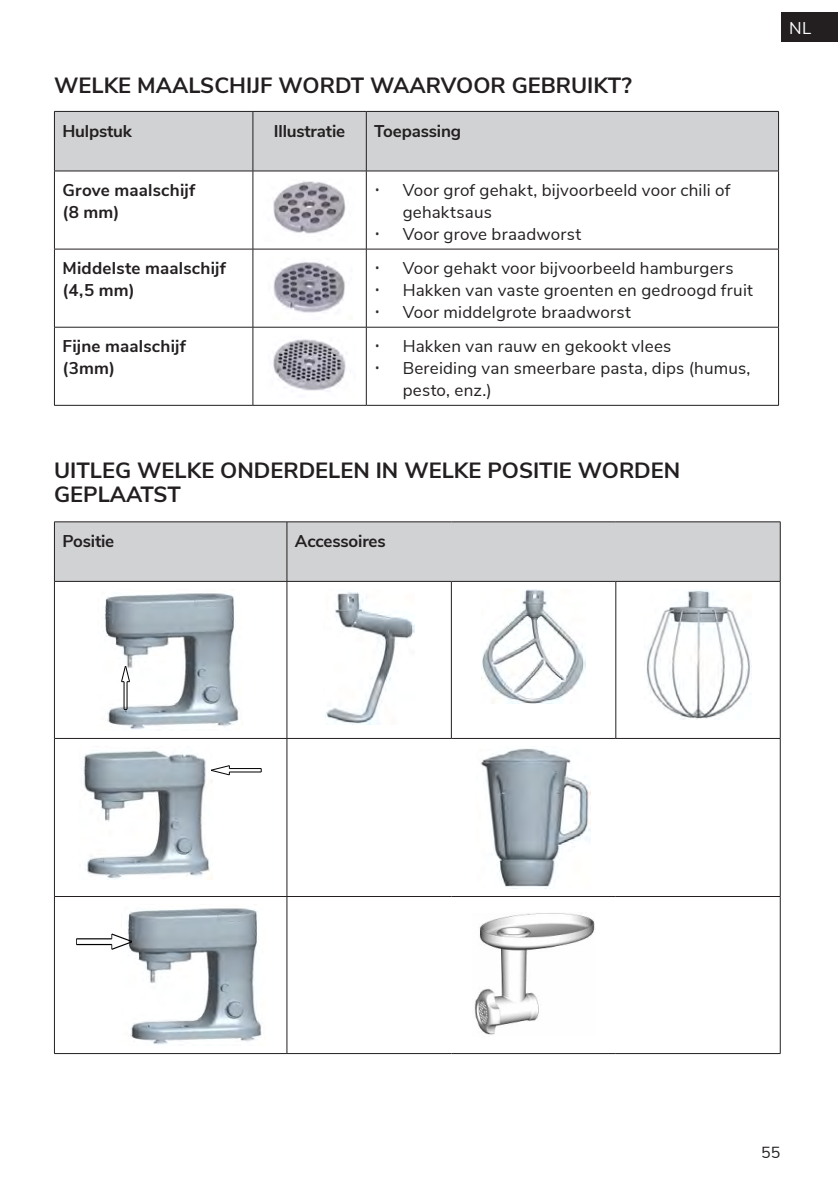
<style>
.page{position:relative;width:838px;height:1193px;background:#fff}
.page>*{position:absolute;margin:0;border:0;box-sizing:border-box;transform-origin:0 0}
.t1{font:700 22px/24px "Nunito Sans";color:#231f20}
.t2{font:17px/22px "Nunito Sans";letter-spacing:.01em;color:#231f20}
.t3{font:700 17px/22px "Nunito Sans";letter-spacing:.005em;color:#231f20}
.t4{font:17px "Nunito Sans";color:#fff}
.t5{font:16px "Nunito Sans";color:#231f20}
.s1{font-family:"Open Sans";font-weight:300;color:#312f30}
</style>
<div class="page">
<div style="left:781px;top:12px;width:57px;height:30px;background:#231f20"></div>
<div style="left:55px;top:112px;width:723px;height:59px;background:#d1d2d4"></div>
<hr style="left:54px;top:111px;width:199px;height:1px;background:#231f20">
<hr style="left:54px;top:112px;width:1px;height:59px;background:#231f20">
<hr style="left:253px;top:111px;width:113px;height:1px;background:#231f20">
<hr style="left:253px;top:112px;width:1px;height:59px;background:#231f20">
<hr style="left:366px;top:111px;width:413px;height:1px;background:#231f20">
<hr style="left:366px;top:112px;width:1px;height:59px;background:#231f20">
<hr style="left:778px;top:112px;width:1px;height:59px;background:#231f20">
<hr style="left:54px;top:171px;width:199px;height:1px;background:#231f20">
<hr style="left:54px;top:171px;width:1px;height:78px;background:#231f20">
<hr style="left:253px;top:171px;width:113px;height:1px;background:#231f20">
<hr style="left:253px;top:171px;width:1px;height:78px;background:#231f20">
<hr style="left:366px;top:171px;width:413px;height:1px;background:#231f20">
<hr style="left:366px;top:171px;width:1px;height:78px;background:#231f20">
<hr style="left:778px;top:171px;width:1px;height:78px;background:#231f20">
<hr style="left:54px;top:249px;width:199px;height:1px;background:#231f20">
<hr style="left:54px;top:249px;width:1px;height:78px;background:#231f20">
<hr style="left:253px;top:249px;width:113px;height:1px;background:#231f20">
<hr style="left:253px;top:249px;width:1px;height:78px;background:#231f20">
<hr style="left:366px;top:249px;width:413px;height:1px;background:#231f20">
<hr style="left:366px;top:249px;width:1px;height:78px;background:#231f20">
<hr style="left:778px;top:249px;width:1px;height:78px;background:#231f20">
<hr style="left:54px;top:327px;width:199px;height:1px;background:#231f20">
<hr style="left:54px;top:327px;width:1px;height:78px;background:#231f20">
<hr style="left:253px;top:327px;width:113px;height:1px;background:#231f20">
<hr style="left:253px;top:327px;width:1px;height:78px;background:#231f20">
<hr style="left:366px;top:327px;width:413px;height:1px;background:#231f20">
<hr style="left:366px;top:327px;width:1px;height:78px;background:#231f20">
<hr style="left:778px;top:327px;width:1px;height:78px;background:#231f20">
<hr style="left:54px;top:405px;width:199px;height:1px;background:#231f20">
<hr style="left:253px;top:405px;width:113px;height:1px;background:#231f20">
<hr style="left:366px;top:405px;width:413px;height:1px;background:#231f20">
<img style="left:273px;top:181px;width:73px;height:53px">
<img style="left:273px;top:262px;width:72px;height:51px">
<img style="left:273px;top:339px;width:73px;height:52px">
<div style="left:55px;top:522px;width:725px;height:59px;background:#d1d2d4"></div>
<hr style="left:54px;top:521px;width:233px;height:1px;background:#231f20">
<hr style="left:54px;top:522px;width:1px;height:59px;background:#231f20">
<hr style="left:287px;top:521px;width:164px;height:1px;background:#231f20">
<hr style="left:287px;top:522px;width:1px;height:59px;background:#231f20">
<hr style="left:451px;top:521px;width:165px;height:1px;background:#231f20">
<hr style="left:616px;top:521px;width:164px;height:1px;background:#231f20">
<hr style="left:780px;top:522px;width:1px;height:59px;background:#231f20">
<hr style="left:54px;top:581px;width:233px;height:1px;background:#231f20">
<hr style="left:54px;top:581px;width:1px;height:157px;background:#231f20">
<hr style="left:287px;top:581px;width:164px;height:1px;background:#231f20">
<hr style="left:287px;top:581px;width:1px;height:157px;background:#231f20">
<hr style="left:451px;top:581px;width:165px;height:1px;background:#231f20">
<hr style="left:451px;top:581px;width:1px;height:157px;background:#231f20">
<hr style="left:616px;top:581px;width:164px;height:1px;background:#231f20">
<hr style="left:615px;top:581px;width:1px;height:157px;background:#231f20">
<hr style="left:780px;top:581px;width:1px;height:157px;background:#231f20">
<hr style="left:54px;top:738px;width:233px;height:1px;background:#231f20">
<hr style="left:54px;top:738px;width:1px;height:158px;background:#231f20">
<hr style="left:287px;top:738px;width:164px;height:1px;background:#231f20">
<hr style="left:287px;top:738px;width:1px;height:158px;background:#231f20">
<hr style="left:451px;top:738px;width:165px;height:1px;background:#231f20">
<hr style="left:616px;top:738px;width:164px;height:1px;background:#231f20">
<hr style="left:780px;top:738px;width:1px;height:158px;background:#231f20">
<hr style="left:54px;top:896px;width:233px;height:1px;background:#231f20">
<hr style="left:54px;top:896px;width:1px;height:157px;background:#231f20">
<hr style="left:287px;top:896px;width:164px;height:1px;background:#231f20">
<hr style="left:287px;top:896px;width:1px;height:157px;background:#231f20">
<hr style="left:451px;top:896px;width:165px;height:1px;background:#231f20">
<hr style="left:616px;top:896px;width:164px;height:1px;background:#231f20">
<hr style="left:780px;top:896px;width:1px;height:157px;background:#231f20">
<hr style="left:54px;top:1053px;width:233px;height:1px;background:#231f20">
<hr style="left:287px;top:1053px;width:164px;height:1px;background:#231f20">
<hr style="left:451px;top:1053px;width:165px;height:1px;background:#231f20">
<hr style="left:616px;top:1053px;width:164px;height:1px;background:#231f20">
<img style="left:104px;top:593px;width:135px;height:137px">
<svg style="left:121px;top:666px;width:9px;height:44px"></svg>
<img style="left:325px;top:592px;width:90px;height:132px">
<img style="left:481px;top:589px;width:104px;height:114px">
<img style="left:646px;top:589px;width:105px;height:131px">
<img style="left:83px;top:750px;width:130px;height:129px">
<hr style="left:229px;top:768px;width:32px;height:1px;background:#000">
<hr style="left:229px;top:771px;width:32px;height:1px;background:#000">
<svg style="left:212px;top:765px;width:18px;height:10px"></svg>
<img style="left:480px;top:746px;width:110px;height:141px">
<img style="left:127px;top:908px;width:135px;height:137px">
<hr style="left:76px;top:938px;width:36px;height:1px;background:#000">
<hr style="left:76px;top:944px;width:36px;height:1px;background:#000">
<svg style="left:111px;top:934px;width:20px;height:15px"></svg>
<img style="left:474px;top:913px;width:121px;height:122px">
<p class="t1" style="left:54px;top:73px;width:579px">WELKE MAALSCHIJF WORDT WAARVOOR GEBRUIKT?</p>
<p class="t3" style="left:62px;top:119px;width:71px">Hulpstuk</p>
<p class="t3" style="left:274px;top:119px;width:73px">Illustratie</p>
<p class="t3" style="left:374px;top:119px;width:88px">Toepassing</p>
<p class="t3" style="left:62px;top:178px;width:134px">Grove maalschijf (8 mm)</p>
<p class="t2" style="left:403px;top:178px;width:329px;text-indent:-28px"><span class="s1">•</span> Voor grof gehakt, bijvoorbeeld voor chili of gehaktsaus</p>
<p class="t2" style="left:374px;top:222px;width:208px"><span class="s1">•</span> Voor grove braadworst</p>
<p class="t3" style="left:62px;top:256px;width:165px">Middelste maalschijf (4,5 mm)</p>
<p class="t2" style="left:374px;top:256px;width:361px"><span class="s1">•</span> Voor gehakt voor bijvoorbeeld hamburgers</p>
<p class="t2" style="left:374px;top:278px;width:380px"><span class="s1">•</span> Hakken van vaste groenten en gedroogd fruit</p>
<p class="t2" style="left:374px;top:300px;width:258px"><span class="s1">•</span> Voor middelgrote braadworst</p>
<p class="t3" style="left:62px;top:334px;width:125px">Fijne maalschijf (3mm)</p>
<p class="t2" style="left:374px;top:334px;width:298px"><span class="s1">•</span> Hakken van rauw en gekookt vlees</p>
<p class="t2" style="left:403px;top:356px;width:349px;text-indent:-28px"><span class="s1">•</span> Bereiding van smeerbare pasta, dips (humus, pesto, enz.)</p>
<p class="t1" style="left:54px;top:457px;width:627px">UITLEG WELKE ONDERDELEN IN WELKE POSITIE WORDEN<br>GEPLAATST</p>
<p class="t3" style="left:62px;top:529px;width:53px">Positie</p>
<p class="t3" style="left:295px;top:529px;width:92px">Accessoires</p>
<p class="t4" style="left:789px;top:15px;width:24px">NL</p>
<p class="t5" style="left:761px;top:1140px;width:21px">55</p>
</div>
